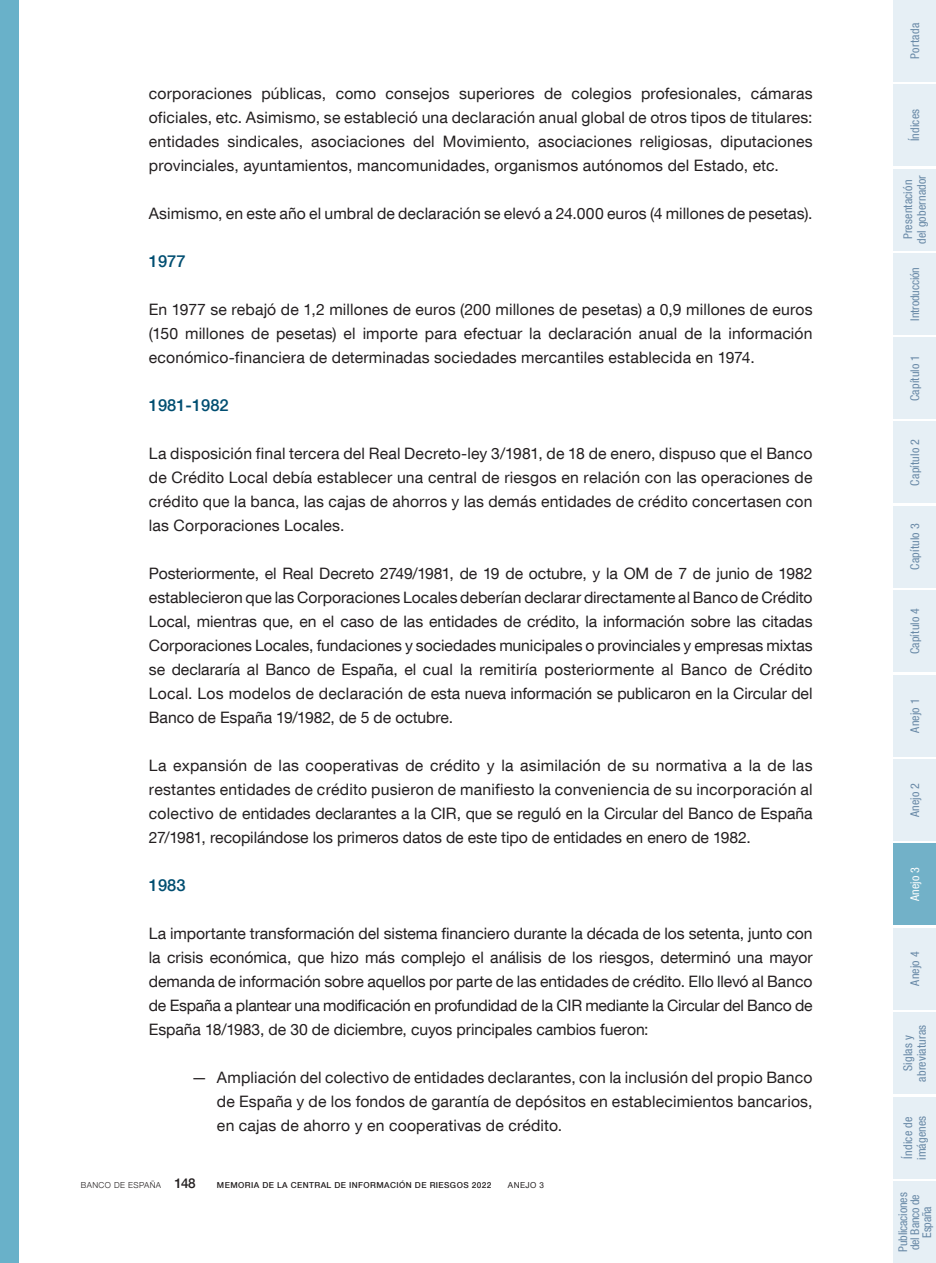
<style>
.page{position:relative;width:936px;height:1263px;background:#fff}
.page>*{position:absolute;margin:0;border:0;box-sizing:border-box;transform-origin:0 0}
.Ladillo_Año{font:500 16.5px "Bd E Neue Helvetica";color:#004e71}
.Texto_capítulo{font:15.75px/24px "Bd E Neue Helvetica";letter-spacing:.005em;color:#231f20;text-align:justify}
.Apartados{font:15.75px/24px "Bd E Neue Helvetica";letter-spacing:.01em;color:#231f20;text-align:justify}
.t1{font:condensed 12px/13.5px "Bd E Neue Helvetica";letter-spacing:.015em;color:#6687a5;text-align:center}
.t2{font:condensed 12px/12px "Bd E Neue Helvetica";letter-spacing:-.01em;color:#6687a5;text-align:center}
.t3{font:condensed 12px "Bd E Neue Helvetica";color:#fff}
.t4{font:500 8.25px "Bd E Neue Helvetica";letter-spacing:.05em;color:#231f20}
.t5{font:300 8.25px "Bd E Neue Helvetica";letter-spacing:.05em;color:#231f20}
.t6{font:8.25px "Bd E Neue Helvetica";letter-spacing:.05em;color:#231f20}
.s1{font-weight:500;font-size:13.5px}
</style>
<div class="page">
<div style="left:0;top:0;width:19px;height:1263px;background:#69b1c9"></div>
<div style="left:893px;top:0;width:42px;height:82px;background:#e6eff5"></div>
<div style="left:893px;top:84px;width:42px;height:82px;background:#e6eff5"></div>
<div style="left:893px;top:169px;width:42px;height:81px;background:#e6eff5"></div>
<div style="left:893px;top:337px;width:42px;height:82px;background:#e6eff5"></div>
<div style="left:893px;top:422px;width:42px;height:81px;background:#e6eff5"></div>
<div style="left:893px;top:506px;width:42px;height:82px;background:#e6eff5"></div>
<div style="left:893px;top:590px;width:42px;height:82px;background:#e6eff5"></div>
<div style="left:893px;top:675px;width:42px;height:81px;background:#e6eff5"></div>
<div style="left:893px;top:759px;width:42px;height:82px;background:#e6eff5"></div>
<div style="left:893px;top:843px;width:42px;height:82px;background:#72b1c8"></div>
<div style="left:893px;top:928px;width:42px;height:81px;background:#e6eff5"></div>
<div style="left:893px;top:1012px;width:42px;height:82px;background:#e6eff5"></div>
<div style="left:893px;top:1097px;width:42px;height:81px;background:#e6eff5"></div>
<div style="left:893px;top:253px;width:42px;height:82px;background:#e6eff5"></div>
<div style="left:893px;top:1181px;width:42px;height:82px;background:#e6eff5"></div>
<p class="Texto_capítulo" style="left:149px;top:81px;width:665px">corporaciones públicas, como consejos superiores de colegios profesionales, cámaras oficiales, etc. Asimismo, se estableció una declaración anual global de otros tipos de titulares: entidades sindicales, asociaciones del Movimiento, asociaciones religiosas, diputaciones provinciales, ayuntamientos, mancomunidades, organismos autónomos del Estado, etc.</p>
<p class="Texto_capítulo" style="left:149px;top:201px;width:665px">Asimismo, en este año el umbral de declaración se elevó a 24.000 euros (4 millones de pesetas).</p>
<p class="Ladillo_Año" style="left:149px;top:251px;width:38px">1977</p>
<p class="Texto_capítulo" style="left:149px;top:297px;width:665px">En 1977 se rebajó de 1,2 millones de euros (200 millones de pesetas) a 0,9 millones de euros (150 millones de pesetas) el importe para efectuar la declaración anual de la información económico-financiera de determinadas sociedades mercantiles establecida en 1974.</p>
<p class="Ladillo_Año" style="left:149px;top:395px;width:81px">1981-1982</p>
<p class="Texto_capítulo" style="left:149px;top:441px;width:665px">La disposición final tercera del Real Decreto-ley 3/1981, de 18 de enero, dispuso que el Banco de Crédito Local debía establecer una central de riesgos en relación con las operaciones de crédito que la banca, las cajas de ahorros y las demás entidades de crédito concertasen con las Corporaciones Locales.</p>
<p class="Texto_capítulo" style="left:149px;top:561px;width:665px">Posteriormente, el Real Decreto 2749/1981, de 19 de octubre, y la OM de 7 de junio de 1982 establecieron que las Corporaciones Locales deberían declarar directamente al Banco de Crédito Local, mientras que, en el caso de las entidades de crédito, la información sobre las citadas Corporaciones Locales, fundaciones y sociedades municipales o provinciales y empresas mixtas se declararía al Banco de España, el cual la remitiría posteriormente al Banco de Crédito Local. Los modelos de declaración de esta nueva información se publicaron en la Circular del Banco de España 19/1982, de 5 de octubre.</p>
<p class="Texto_capítulo" style="left:149px;top:753px;width:665px">La expansión de las cooperativas de crédito y la asimilación de su normativa a la de las restantes entidades de crédito pusieron de manifiesto la conveniencia de su incorporación al colectivo de entidades declarantes a la CIR, que se reguló en la Circular del Banco de España 27/1981, recopilándose los primeros datos de este tipo de entidades en enero de 1982.</p>
<p class="Ladillo_Año" style="left:149px;top:875px;width:38px">1983</p>
<p class="Texto_capítulo" style="left:149px;top:921px;width:665px">La importante transformación del sistema financiero durante la década de los setenta, junto con la crisis económica, que hizo más complejo el análisis de los riesgos, determinó una mayor demanda de información sobre aquellos por parte de las entidades de crédito. Ello llevó al Banco de España a plantear una modificación en profundidad de la CIR mediante la Circular del Banco de España 18/1983, de 30 de diciembre, cuyos principales cambios fueron:</p>
<p class="Apartados" style="left:217px;top:1065px;width:597px;text-indent:-26px">— Ampliación del colectivo de entidades declarantes, con la inclusión del propio Banco de España y de los fondos de garantía de depósitos en establecimientos bancarios, en cajas de ahorro y en cooperativas de crédito.</p>
<p class="t5" style="left:81px;top:1180px;width:116px">BANCO DE ESPAÑA <span class="s1">148</span></p>
<p class="t4" style="left:217px;top:1180px;width:276px">MEMORIA DE LA CENTRAL DE INFORMACIÓN DE RIESGOS 2022</p>
<p class="t6" style="left:508px;top:1180px;width:38px">ANEJO 3</p>
<p class="t1" style="left:907px;top:59px;width:37px;rotate:-90deg">Portada</p>
<p class="t1" style="left:907px;top:141px;width:34px;rotate:-90deg">Índices</p>
<p class="t1" style="left:901px;top:244px;width:70px;rotate:-90deg">Presentación del gobernador</p>
<p class="t2" style="left:908px;top:321px;width:55px;rotate:-90deg">Introducción</p>
<p class="t1" style="left:907px;top:401px;width:48px;rotate:-90deg">Capítulo 1</p>
<p class="t1" style="left:907px;top:485px;width:48px;rotate:-90deg">Capítulo 2</p>
<p class="t1" style="left:907px;top:570px;width:48px;rotate:-90deg">Capítulo 3</p>
<p class="t1" style="left:907px;top:654px;width:48px;rotate:-90deg">Capítulo 4</p>
<p class="t1" style="left:907px;top:733px;width:36px;rotate:-90deg">Anejo 1</p>
<p class="t1" style="left:907px;top:817px;width:36px;rotate:-90deg">Anejo 2</p>
<p class="t3" style="left:907px;top:901px;width:36px;rotate:-90deg">Anejo 3</p>
<p class="t1" style="left:907px;top:986px;width:36px;rotate:-90deg">Anejo 4</p>
<p class="t1" style="left:901px;top:1081px;width:58px;rotate:-90deg">Siglas y abreviaturas</p>
<p class="t1" style="left:901px;top:1160px;width:46px;text-align:left;rotate:-90deg">Índice de imágenes</p>
<p class="t2" style="left:896px;top:1252px;width:61px;rotate:-90deg">Publicaciones del Banco de<br>España</p>
</div>
